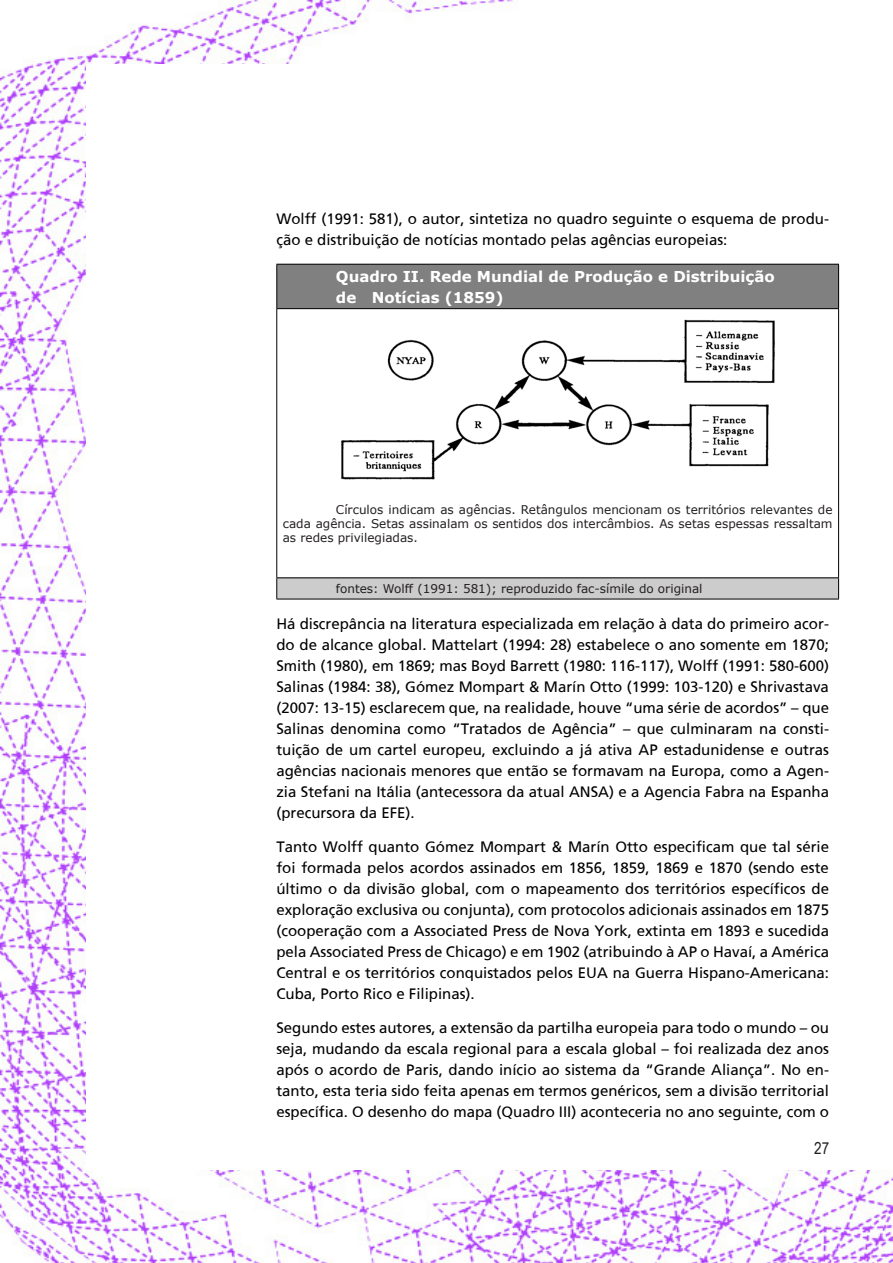
<style>
.page{position:relative;width:893px;height:1263px;background:#fff}
.page>*{position:absolute;margin:0;border:0;box-sizing:border-box;transform-origin:0 0}
.t1{font:16.5px "Arial Narrow";color:#231f20}
.NE_CORPO_TEXTO{font:15px/21px "Frutiger";color:#000;text-align:justify}
.Body_Text_Indent{font:700 15px "Verdana";color:#fff}
.Body_Text_Indent-2{font:12px/14.4px "Verdana";color:#231f20;text-align:justify}
</style>
<div class="page">
<img style="left:0;top:0;width:893px;height:1263px">
<div style="left:86px;top:64px;width:806px;height:1105px;background:#fff"></div>
<div style="left:277px;top:264px;width:562px;height:45px;background:#808080"></div>
<div style="left:277px;top:578px;width:562px;height:21px;background:#ccc"></div>
<hr style="left:276px;top:264px;width:563px;height:1px;background:#000">
<hr style="left:276px;top:308px;width:563px;height:1px;background:#000">
<hr style="left:276px;top:577px;width:563px;height:1px;background:#000">
<hr style="left:276px;top:599px;width:563px;height:1px;background:#000">
<hr style="left:276px;top:265px;width:1px;height:43px;background:#000">
<hr style="left:276px;top:309px;width:1px;height:268px;background:#000">
<svg style="left:276px;top:578px;width:1px;height:21px"></svg>
<hr style="left:838px;top:265px;width:1px;height:43px;background:#000">
<hr style="left:838px;top:309px;width:1px;height:268px;background:#000">
<svg style="left:838px;top:578px;width:1px;height:21px"></svg>
<img style="left:341px;top:319px;width:434px;height:161px">
<p class="NE_CORPO_TEXTO" style="left:276px;top:208px;width:554px">Wolff (1991: 581), o autor, sintetiza no quadro seguinte o esquema de produ&shy;ção e distribuição de notícias montado pelas agências europeias:</p>
<p class="Body_Text_Indent" style="left:336px;top:266px;width:440px">Quadro II. Rede Mundial de Produção e Distribuição</p>
<p class="Body_Text_Indent" style="left:336px;top:287px;width:169px">de Notícias (1859)</p>
<p class="Body_Text_Indent-2" style="left:283px;top:502px;width:551px;text-indent:53px">Círculos indicam as agências. Retângulos mencionam os territórios relevantes de cada agência. Setas assinalam os sentidos dos intercâmbios. As setas espessas ressaltam as redes privilegiadas.</p>
<p class="Body_Text_Indent-2" style="left:336px;top:581px;width:368px">fontes: Wolff (1991: 581); reproduzido fac-símile do original</p>
<p class="NE_CORPO_TEXTO" style="left:276px;top:614px;width:554px">Há discrepância na literatura especializada em relação à data do primeiro acor&shy;do de alcance global. Mattelart (1994: 28) estabelece o ano somente em 1870; Smith (1980), em 1869; mas Boyd Barrett (1980: 116-117), Wolff (1991: 580-600)<br>Salinas (1984: 38), Gómez Mompart &amp; Marín Otto (1999: 103-120) e Shrivastava (2007: 13-15) esclarecem que, na realidade, houve “uma série de acordos” – que Salinas denomina como “Tratados de Agência” – que culminaram na consti&shy;tuição de um cartel europeu, excluindo a já ativa AP estadunidense e outras agências nacionais menores que então se formavam na Europa, como a Agen&shy;zia Stefani na Itália (antecessora da atual ANSA) e a Agencia Fabra na Espanha (precursora da EFE).</p>
<p class="NE_CORPO_TEXTO" style="left:276px;top:836px;width:554px">Tanto Wolff quanto Gómez Mompart &amp; Marín Otto especificam que tal série foi formada pelos acordos assinados em 1856, 1859, 1869 e 1870 (sendo este último o da divisão global, com o mapeamento dos territórios específicos de exploração exclusiva ou conjunta), com protocolos adicionais assinados em 1875 (cooperação com a Associated Press de Nova York, extinta em 1893 e sucedida pela Associated Press de Chicago) e em 1902 (atribuindo à AP o Havaí, a América Central e os territórios conquistados pelos EUA na Guerra Hispano-Americana:<br>Cuba, Porto Rico e Filipinas).</p>
<p class="NE_CORPO_TEXTO" style="left:276px;top:1017px;width:554px">Segundo estes autores, a extensão da partilha europeia para todo o mundo – ou seja, mudando da escala regional para a escala global – foi realizada dez anos após o acordo de Paris, dando início ao sistema da “Grande Aliança”. No en&shy;tanto, esta teria sido feita apenas em termos genéricos, sem a divisão territorial específica. O desenho do mapa (Quadro III) aconteceria no ano seguinte, com o</p>
<p class="t1" style="left:814px;top:1136px;width:17px">27</p>
</div>
